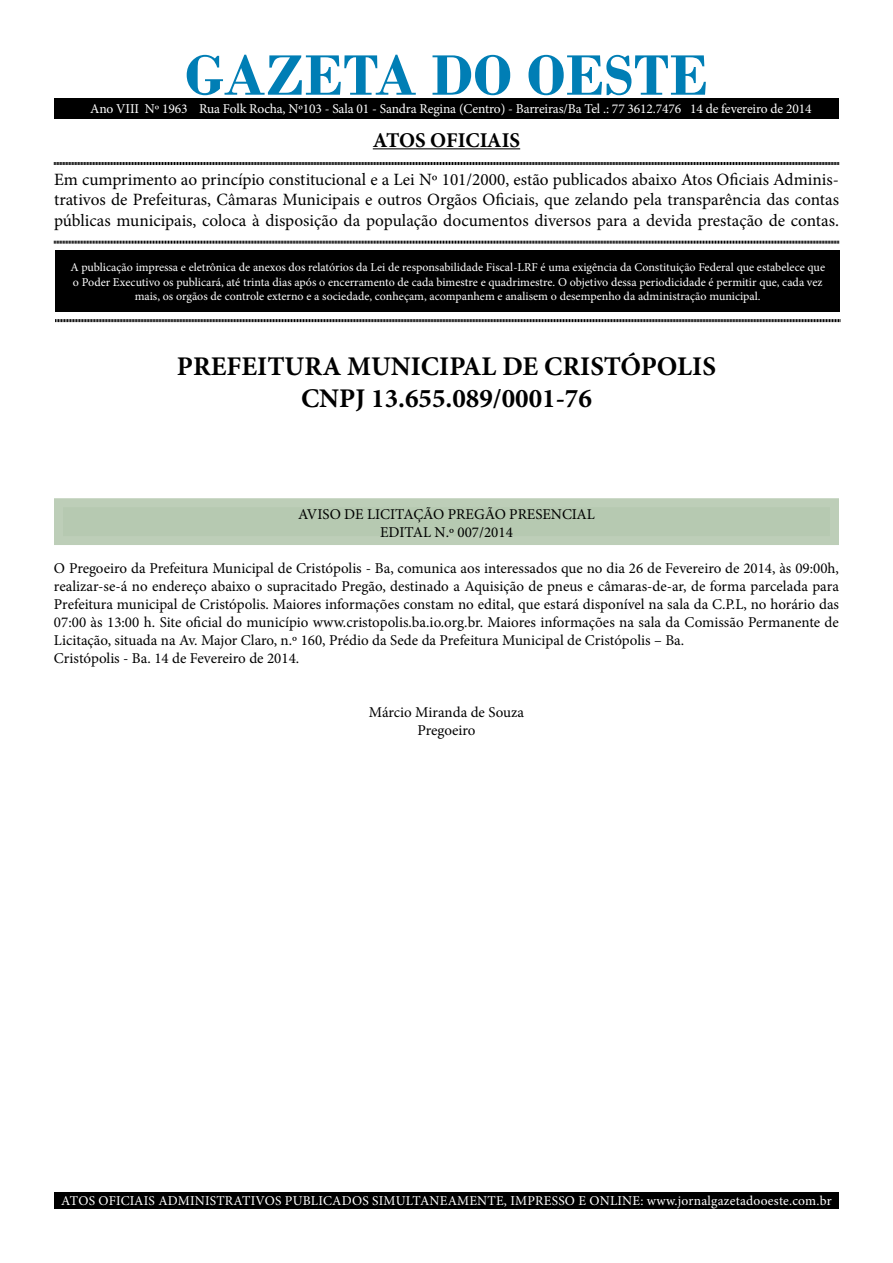
<style>
.page{position:relative;width:893px;height:1263px;background:#fff}
.page>*{position:absolute;margin:0;border:0;box-sizing:border-box;transform-origin:0 0}
.t1{font:700 60px "Bodoni";color:#007eb5}
.t2{font:700 27px/32.4px "Minion Pro";color:#000;text-align:center}
.t3{font:700 21px "Minion Pro";letter-spacing:-.005em;color:#000}
.t4{font:17.25px/20.7px "Minion Pro";color:#000;text-align:justify}
.t5{font:15px/18px "Minion Pro";color:#000;text-align:center}
.t6{font:13.5px "Minion Pro";color:#fff}
.t7{font:12px/14.4px "Minion Pro";color:#fff;text-align:center}
</style>
<div class="page">
<div style="left:55px;top:250px;width:785px;height:62px;background:#000"></div>
<hr style="left:373px;top:148px;width:147px;height:1px;background:#000">
<svg style="left:54px;top:162px;width:785px;height:3px"></svg>
<svg style="left:54px;top:240px;width:785px;height:4px"></svg>
<svg style="left:55px;top:319px;width:785px;height:4px"></svg>
<div style="left:54px;top:1192px;width:785px;height:17px;background:#000"></div>
<div style="left:54px;top:99px;width:785px;height:20px;background:#000"></div>
<div style="left:54px;top:498px;width:785px;height:47px;background:#b6c9b1"></div>
<h1 class="t1" style="left:185px;top:40px;width:525px">GAZETA DO OESTE</h1>
<h3 class="t3" style="left:373px;top:125px;width:149px">ATOS OFICIAIS</h3>
<p class="t4" style="left:54px;top:169px;width:786px">Em cumprimento ao princípio constitucional e a Lei Nº 101/2000, estão publicados abaixo Atos Oficiais Adminis&shy;trativos de Prefeituras, Câmaras Municipais e outros Orgãos Oficiais, que zelando pela transparência das contas públicas municipais, coloca à disposição da população documentos diversos para a devida prestação de contas.</p>
<p class="t7" style="left:70px;top:260px;width:756px">A publicação impressa e eletrônica de anexos dos relatórios da Lei de responsabilidade Fiscal-LRF é uma exigência da Constituição Federal que estabelece que o Poder Executivo os publicará, até trinta dias após o encerramento de cada bimestre e quadrimestre. O objetivo dessa periodicidade é permitir que, cada vez mais, os orgãos de controle externo e a sociedade, conheçam, acompanhem e analisem o desempenho da administração municipal.</p>
<p class="t6" style="left:90px;top:100px;width:723px">Ano VIII Nº 1963 Rua Folk Rocha, Nº103 - Sala 01 - Sandra Regina (Centro) - Barreiras/Ba Tel .: 77 3612.7476 14 de fevereiro de 2014</p>
<h2 class="t2" style="left:177px;top:350px;width:540px">PREFEITURA MUNICIPAL DE CRISTÓPOLIS<br>CNPJ 13.655.089/0001-76</h2>
<p class="t5" style="left:298px;top:505px;width:298px">AVISO DE LICITAÇÃO PREGÃO PRESENCIAL<br>EDITAL N.º 007/2014</p>
<p class="t5" style="left:54px;top:559px;width:786px;text-align:left">O Pregoeiro da Prefeitura Municipal de Cristópolis - Ba, comunica aos interessados que no dia 26 de Fevereiro de 2014, às 09:00h, realizar-se-á no endereço abaixo o supracitado Pregão, destinado a Aquisição de pneus e câmaras-de-ar, de forma parcelada para Prefeitura municipal de Cristópolis. Maiores informações constam no edital, que estará disponível na sala da C.P.L, no horário das 07:00 às 13:00 h. Site oficial do município www.cristopolis.ba.io.org.br. Maiores informações na sala da Comissão Permanente de Licitação, situada na Av. Major Claro, n.º 160, Prédio da Sede da Prefeitura Municipal de Cristópolis – Ba.<br>Cristópolis - Ba. 14 de Fevereiro de 2014.</p>
<p class="t5" style="left:369px;top:703px;width:157px">Márcio Miranda de Souza<br>Pregoeiro</p>
<p class="t6" style="left:61px;top:1191px;width:772px">ATOS OFICIAIS ADMINISTRATIVOS PUBLICADOS SIMULTANEAMENTE, IMPRESSO E ONLINE: www.jornalgazetadooeste.com.br</p>
</div>
